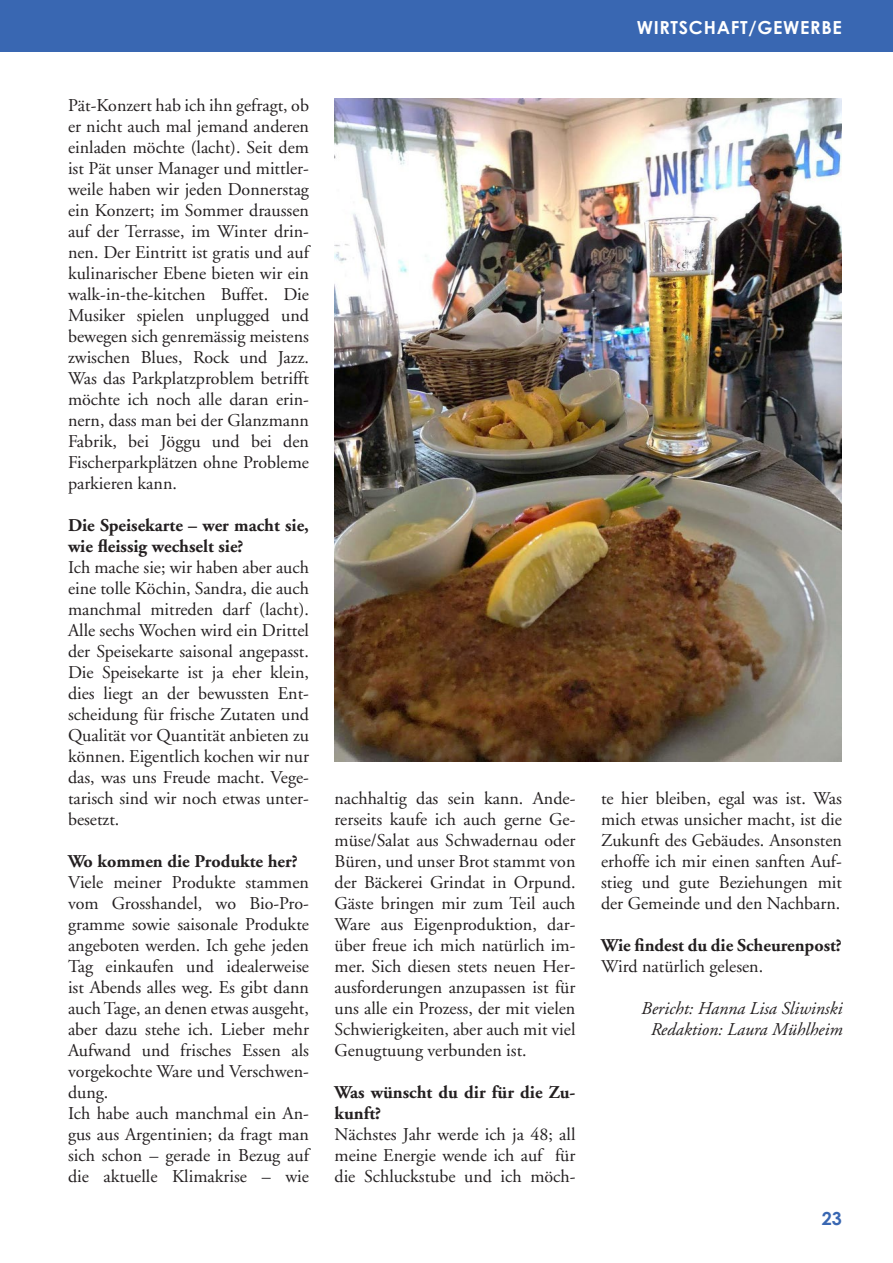
<style>
.page{position:relative;width:893px;height:1263px;background:#fff}
.page>*{position:absolute;margin:0;border:0;box-sizing:border-box;transform-origin:0 0}
.t1{font:18px/21px "Adobe Garamond";color:#231f20;text-align:justify}
.t2{font:700 18px/21px "Adobe Garamond";color:#231f20}
.t3{font:italic 18px/21px "Adobe Garamond";color:#231f20;text-align:center}
.t4{font:700 18px "Century Gothic";letter-spacing:.04em;color:#fff}
.t5{font:700 18px "Century Gothic";color:#3967b2}
</style>
<div class="page">
<div style="left:0;top:0;width:893px;height:51px;background:#3967b2"></div>
<img style="left:334px;top:99px;width:508px;height:663px">
<p class="t1" style="left:68px;top:95px;width:242px">Pät-Konzert hab ich ihn gefragt, ob er nicht auch mal jemand anderen einladen möchte (lacht). Seit dem ist Pät unser Manager und mittler&shy;weile haben wir jeden Donnerstag ein Konzert; im Sommer draussen auf der Terrasse, im Winter drin&shy;nen. Der Eintritt ist gratis und auf kulinarischer Ebene bieten wir ein walk-in-the-kitchen Buffet. Die Musiker spielen unplugged und bewegen sich genremässig meistens zwischen Blues, Rock und Jazz.<br>Was das Parkplatzproblem betrifft möchte ich noch alle daran erin&shy;nern, dass man bei der Glanzmann Fabrik, bei Jöggu und bei den Fischerparkplätzen ohne Probleme parkieren kann.</p>
<p class="t2" style="left:68px;top:515px;width:242px">Die Speisekarte – wer macht sie, wie fleissig wechselt sie?</p>
<p class="t1" style="left:68px;top:557px;width:242px">Ich mache sie; wir haben aber auch eine tolle Köchin, Sandra, die auch manchmal mitreden darf (lacht).<br>Alle sechs Wochen wird ein Drittel der Speisekarte saisonal angepasst.<br>Die Speisekarte ist ja eher klein, dies liegt an der bewussten Ent&shy;scheidung für frische Zutaten und Qualität vor Quantität anbieten zu können. Eigentlich kochen wir nur das, was uns Freude macht. Vege&shy;tarisch sind wir noch etwas unter&shy;besetzt.</p>
<p class="t2" style="left:68px;top:851px;width:231px">Wo kommen die Produkte her?</p>
<p class="t1" style="left:68px;top:872px;width:242px;text-align:left">Viele meiner Produkte stammen vom Grosshandel, wo Bio-Pro&shy;gramme sowie saisonale Produkte angeboten werden. Ich gehe jeden<br>Tag einkaufen und idealerweise ist Abends alles weg. Es gibt dann auch Tage, an denen etwas ausgeht, aber dazu stehe ich. Lieber mehr<br>Aufwand und frisches Essen als vorgekochte Ware und Verschwen&shy;dung.<br>Ich habe auch manchmal ein An&shy;gus aus Argentinien; da fragt man sich schon – gerade in Bezug auf die aktuelle Klimakrise – wie</p>
<p class="t1" style="left:334px;top:788px;width:242px">nachhaltig das sein kann. Ande&shy;rerseits kaufe ich auch gerne Ge&shy;müse/Salat aus Schwadernau oder Büren, und unser Brot stammt von der Bäckerei Grindat in Orpund.<br>Gäste bringen mir zum Teil auch Ware aus Eigenproduktion, dar&shy;über freue ich mich natürlich im&shy;mer. Sich diesen stets neuen Her&shy;ausforderungen anzupassen ist für uns alle ein Prozess, der mit vielen Schwierigkeiten, aber auch mit viel Genugtuung verbunden ist.</p>
<p class="t2" style="left:334px;top:1082px;width:242px">Was wünscht du dir für die Zu&shy;kunft?</p>
<p class="t1" style="left:334px;top:1124px;width:242px">Nächstes Jahr werde ich ja 48; all meine Energie wende ich auf für die Schluckstube und ich möch-</p>
<p class="t4" style="left:637px;top:16px;width:207px">WIRTSCHAFT/GEWERBE</p>
<p class="t1" style="left:601px;top:788px;width:242px">te hier bleiben, egal was ist. Was mich etwas unsicher macht, ist die Zukunft des Gebäudes. Ansonsten erhoffe ich mir einen sanften Auf&shy;stieg und gute Beziehungen mit der Gemeinde und den Nachbarn.</p>
<p class="t2" style="left:601px;top:935px;width:242px">Wie findest du die Scheurenpost?</p>
<p class="t1" style="left:601px;top:956px;width:164px">Wird natürlich gelesen.</p>
<p class="t3" style="left:641px;top:998px;width:203px">Bericht: Hanna Lisa Sliwinski<br>Redaktion: Laura Mühlheim</p>
<p class="t5" style="left:822px;top:1207px;width:22px">23</p>
</div>
